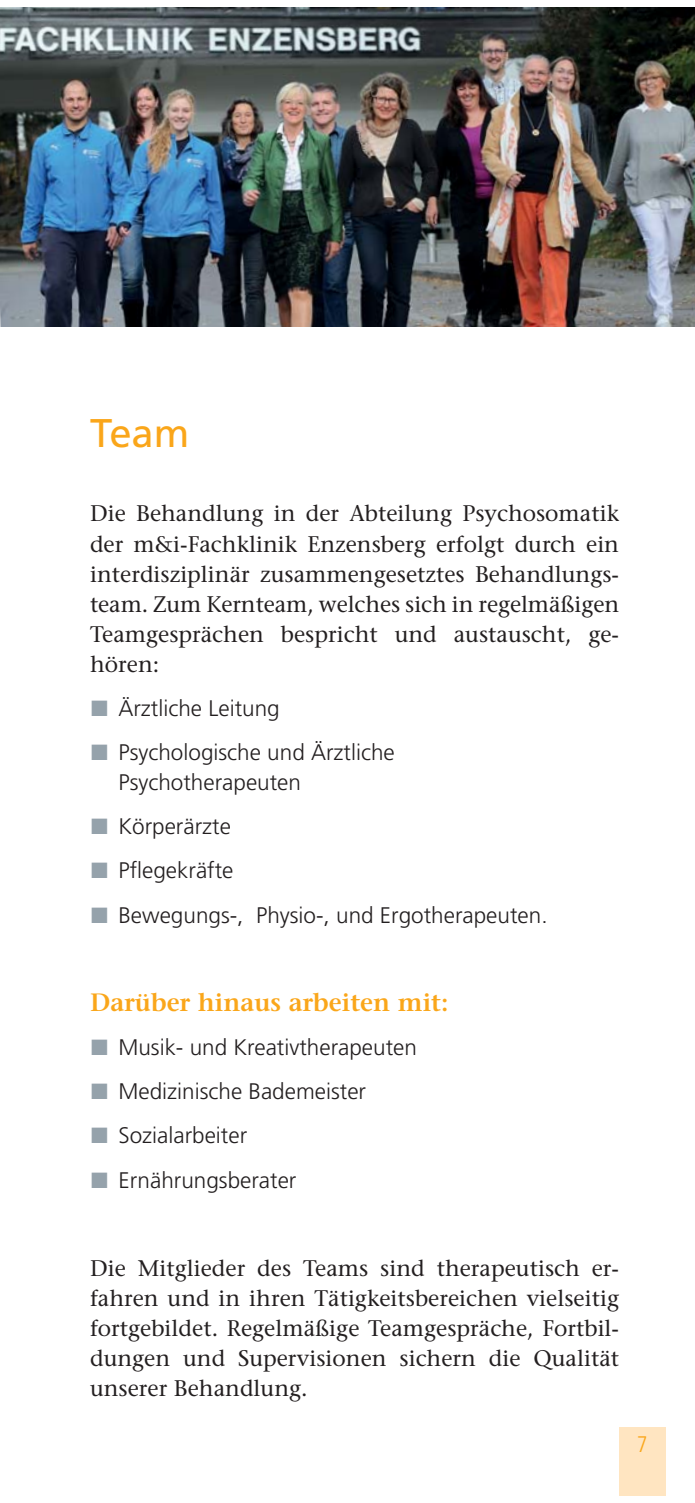
<style>
.page{position:relative;width:695px;height:1503px;background:#fff}
.page>*{position:absolute;margin:0;border:0;box-sizing:border-box;transform-origin:0 0}
.t1{font:40px "Frutiger";color:#faa61a}
.t2{font:600 25px "Stone Serif";color:#faa61a}
.t3{font:22.5px/30px "Stone Serif";color:#231f20;text-align:justify}
.t4{font:300 22.5px/30px "Frutiger";color:#231f20}
.t5{font:300 condensed 22.5px "Frutiger";color:#faa61a}
.s1{font-family:"European Pi Three";font-weight:400;color:#95a2ab}
</style>
<div class="page">
<div style="left:619px;top:1427px;width:46px;height:68px;background:#ffe5c1"></div>
<img style="left:0;top:7px;width:694px;height:319px">
<h1 class="t1" style="left:90px;top:414px;width:101px">Team</h1>
<p class="t3" style="left:90px;top:500px;width:530px">Die Behandlung in der Abteilung Psychosomatik der m&amp;i-Fachklinik Enzensberg erfolgt durch ein interdisziplinär zusammengesetztes Behandlungs&shy;team. Zum Kernteam, welches sich in regelmäßigen Teamgesprächen bespricht und austauscht, ge&shy;hören:</p>
<p class="t4" style="left:90px;top:694px;width:191px"><span class="s1">-</span> Ärztliche Leitung</p>
<p class="t4" style="left:118px;top:738px;width:278px;text-indent:-28px"><span class="s1">-</span> Psychologische und Ärztliche<br>Psychotherapeuten</p>
<p class="t4" style="left:90px;top:812px;width:142px"><span class="s1">-</span> Körperärzte</p>
<p class="t4" style="left:90px;top:856px;width:145px"><span class="s1">-</span> Pflegekräfte</p>
<p class="t4" style="left:90px;top:901px;width:459px"><span class="s1">-</span> Bewegungs-, Physio-, und Ergotherapeuten.</p>
<p class="t2" style="left:90px;top:990px;width:360px">Darüber hinaus arbeiten mit:</p>
<p class="t4" style="left:90px;top:1033px;width:328px"><span class="s1">-</span> Musik- und Kreativtherapeuten</p>
<p class="t4" style="left:90px;top:1077px;width:277px"><span class="s1">-</span> Medizinische Bademeister</p>
<p class="t4" style="left:90px;top:1121px;width:159px"><span class="s1">-</span> Sozialarbeiter</p>
<p class="t4" style="left:90px;top:1166px;width:208px"><span class="s1">-</span> Ernährungsberater</p>
<p class="t3" style="left:90px;top:1254px;width:530px">Die Mitglieder des Teams sind therapeutisch er&shy;fahren und in ihren Tätigkeitsbereichen vielseitig fortgebildet. Regelmäßige Teamgespräche, Fortbil&shy;dungen und Supervisionen sichern die Qualität unserer Behandlung.</p>
<p class="t5" style="left:636px;top:1432px;width:12px">7</p>
</div>
